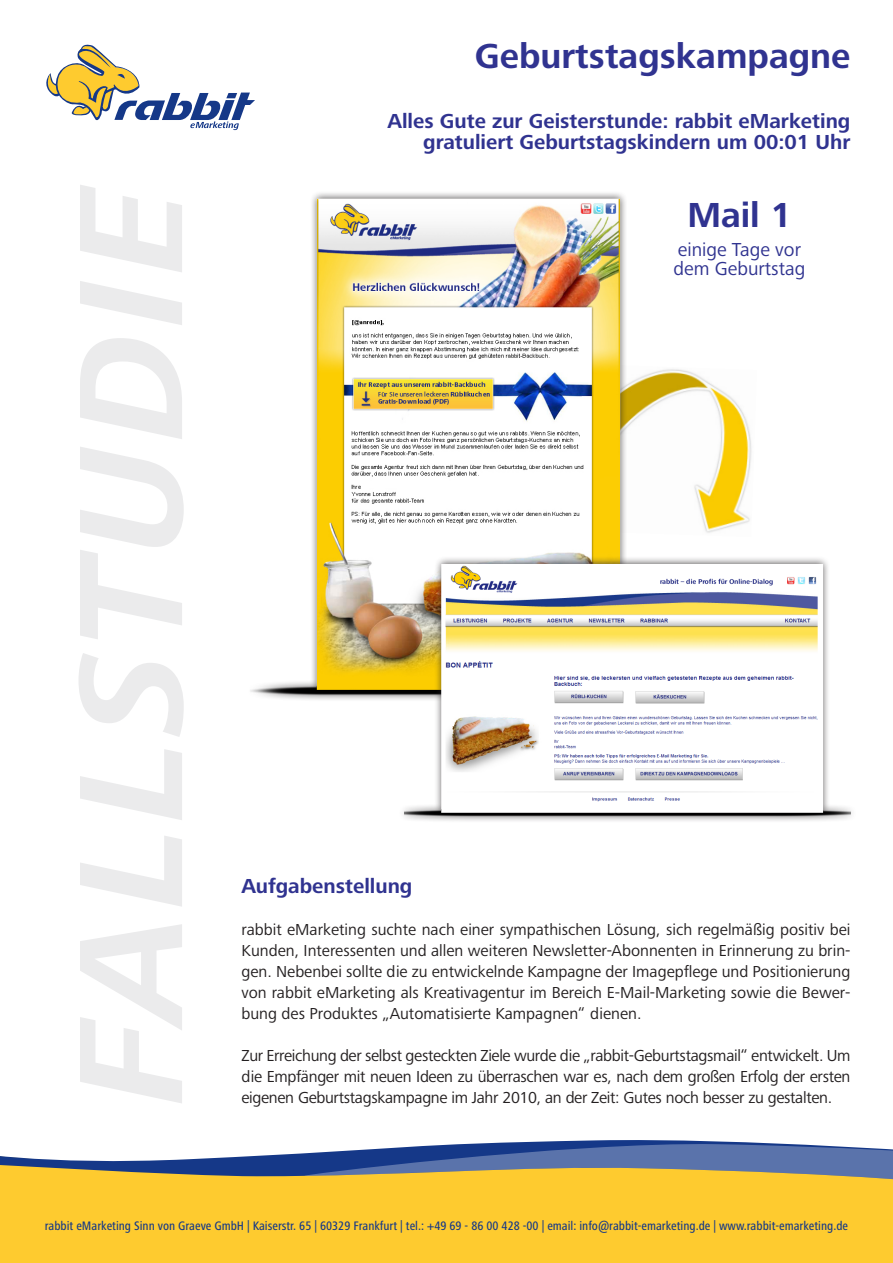
<style>
.page{position:relative;width:893px;height:1263px;background:#fff}
.page>*{position:absolute;margin:0;border:0;box-sizing:border-box;transform-origin:0 0}
.t1{font:700 36px "Frutiger Next Pro";color:#303390}
.t2{font:700 21px "Frutiger Next Pro";color:#303390}
.t3{font:19.5px "Frutiger Next Pro";color:#303390}
.t4{font:16.5px/21px "Frutiger Next Pro";letter-spacing:-.02em;color:#231f20;text-align:justify}
.t5{font:500 condensed 12.75px "Frutiger Next Pro";color:#153888}
</style>
<div class="page">
<svg style="left:79px;top:185px;width:105px;height:918px"></svg>
<div style="left:0;top:1185px;width:893px;height:78px;background:#fecb2f"></div>
<svg style="left:0;top:1140px;width:893px;height:45px"></svg>
<svg style="left:46px;top:44px;width:209px;height:86px"></svg>
<img style="left:696px;top:374px;width:56px;height:159px">
<img style="left:250px;top:193px;width:446px;height:503px">
<div style="left:397px;top:556px;width:459px;height:267px;background:#231f20;opacity:.75"></div>
<img style="left:404px;top:559px;width:446px;height:258px">
<p class="t1" style="left:475px;top:36px;width:377px">Geburtstagskampagne</p>
<p class="t2" style="left:387px;top:109px;width:465px">Alles Gute zur Geisterstunde: rabbit eMarketing</p>
<p class="t2" style="left:423px;top:130px;width:429px">gratuliert Geburtstagskindern um 00:01 Uhr</p>
<p class="t1" style="left:687px;top:195px;width:106px">Mail 1</p>
<p class="t3" style="left:678px;top:238px;width:125px">einige Tage vor</p>
<p class="t3" style="left:673px;top:258px;width:133px">dem Geburtstag</p>
<p class="t2" style="left:242px;top:874px;width:172px">Aufgabenstellung</p>
<p class="t4" style="left:242px;top:919px;width:610px">rabbit eMarketing suchte nach einer sympathischen Lösung, sich regelmäßig positiv bei Kunden, Interessenten und allen weiteren Newsletter-Abonnenten in Erinnerung zu brin&shy;gen. Nebenbei sollte die zu entwickelnde Kampagne der Imagepflege und Positionierung von rabbit eMarketing als Kreativagentur im Bereich E-Mail-Marketing sowie die Bewer&shy;bung des Produktes „Automatisierte Kampagnen“ dienen.</p>
<p class="t4" style="left:242px;top:1045px;width:610px">Zur Erreichung der selbst gesteckten Ziele wurde die „rabbit-Geburtstagsmail“ entwickelt. Um die Empfänger mit neuen Ideen zu überraschen war es, nach dem großen Erfolg der ersten eigenen Geburtstagskampagne im Jahr 2010, an der Zeit: Gutes noch besser zu gestalten.</p>
<p class="t5" style="left:45px;top:1218px;width:805px">rabbit eMarketing Sinn von Graeve GmbH | Kaiserstr. 65 | 60329 Frankfurt | tel.: +49 69 - 86 00 428 -00 | email: info@rabbit-emarketing.de | www.rabbit-emarketing.de</p>
</div>
